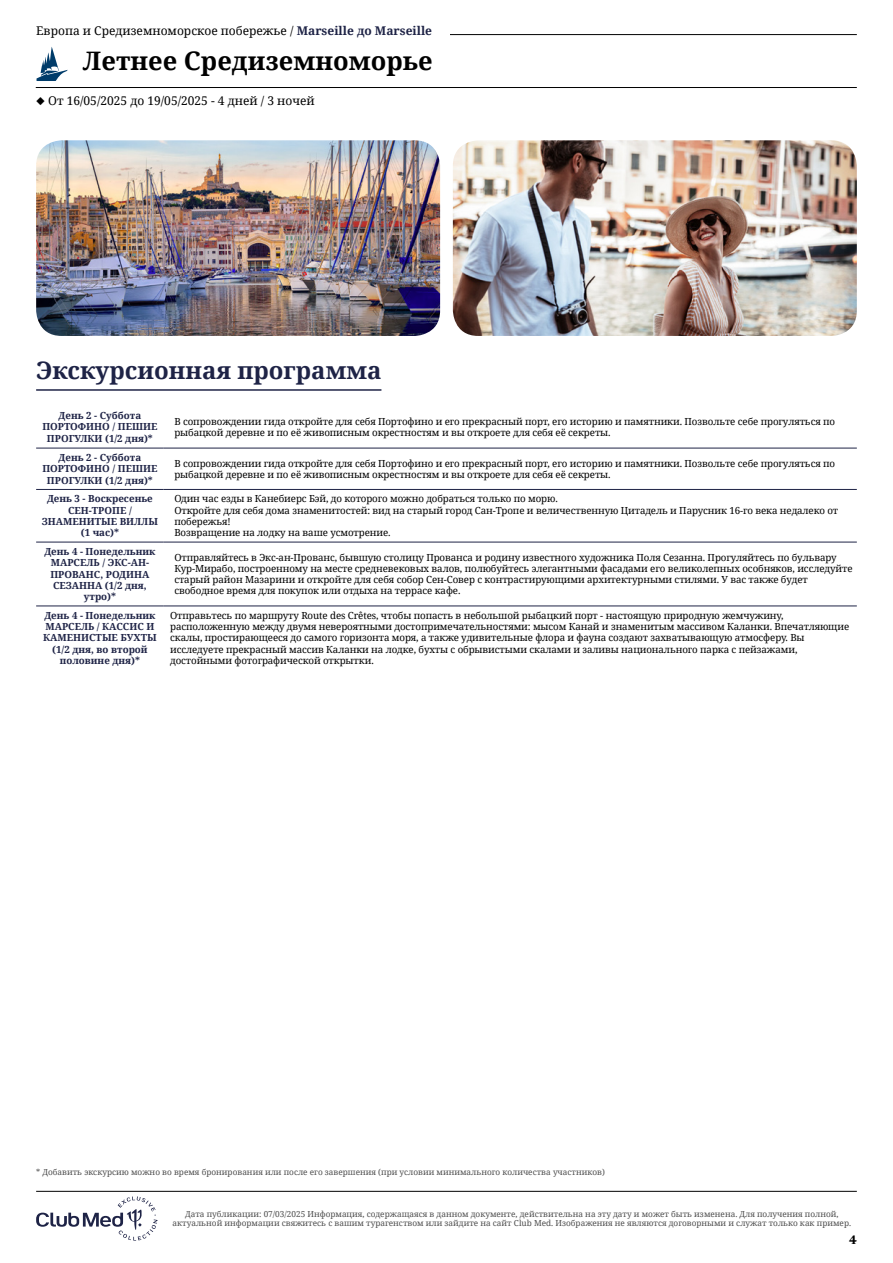
<style>
.page{position:relative;width:893px;height:1263px;background:#fff}
.page>*{position:absolute;margin:0;border:0;box-sizing:border-box;transform-origin:0 0}
.t1{font:700 25.5px "Noto Serif";color:#000}
.t2{font:700 24px "Noto Serif";color:#1e2346}
.t3{font:700 12.6px "Newsreader 24 pt";color:#000}
.t4{font:12px "Noto Serif";color:#000}
.t5{font:9.75px/11.2px "Noto Serif";letter-spacing:-.01em;color:#000}
.t6{font:700 9.75px/11.2px "Noto Serif";color:#1e2346;text-align:center}
.t7{font:8.25px/9px "Noto Serif";color:#4d4d4d;text-align:center}
.s1{font-weight:700;color:#1e2346}
</style>
<div class="page">
<hr style="left:107px;top:34px;width:750px;height:1px;background:#000">
<hr style="left:36px;top:87px;width:821px;height:1px;background:#000">
<svg style="left:36px;top:47px;width:32px;height:34px"></svg>
<div style="left:36px;top:26px;width:413px;height:17px;background:#fff"></div>
<img style="left:36px;top:140px;width:404px;height:196px">
<img style="left:453px;top:140px;width:404px;height:196px">
<hr style="left:36px;top:389px;width:345px;height:2px;background:#1e2346">
<hr style="left:36px;top:448px;width:128px;height:1px;background:#1e2346">
<hr style="left:164px;top:448px;width:693px;height:1px;background:#1e2346">
<hr style="left:36px;top:489px;width:128px;height:1px;background:#1e2346">
<hr style="left:164px;top:489px;width:693px;height:1px;background:#1e2346">
<hr style="left:36px;top:542px;width:128px;height:1px;background:#1e2346">
<hr style="left:36px;top:606px;width:128px;height:1px;background:#1e2346">
<hr style="left:164px;top:542px;width:693px;height:1px;background:#1e2346">
<hr style="left:164px;top:606px;width:693px;height:1px;background:#1e2346">
<svg style="left:36px;top:1196px;width:122px;height:44px"></svg>
<hr style="left:36px;top:1191px;width:821px;height:1px;background:#000">
<p class="t4" style="left:36px;top:22px;width:397px">Европа и Средиземноморское побережье / <span class="s1">Marseille до Marseille</span></p>
<h1 class="t1" style="left:83px;top:43px;width:351px">Летнее Средиземноморье</h1>
<p class="t4" style="left:36px;top:93px;width:280px">◆ От 16/05/2025 до 19/05/2025 - 4 дней / 3 ночей</p>
<h2 class="t2" style="left:36px;top:353px;width:347px">Экскурсионная программа</h2>
<p class="t6" style="left:42px;top:410px;width:117px">День 2 - Суббота<br>ПОРТОФИНО / ПЕШИЕ<br>ПРОГУЛКИ (1/2 дня)*</p>
<p class="t5" style="left:174px;top:415px;width:662px">В сопровождении гида откройте для себя Портофино и его прекрасный порт, его историю и памятники. Позвольте себе прогуляться по рыбацкой деревне и по её живописным окрестностям и вы откроете для себя её секреты.</p>
<p class="t6" style="left:42px;top:451px;width:117px">День 2 - Суббота<br>ПОРТОФИНО / ПЕШИЕ<br>ПРОГУЛКИ (1/2 дня)*</p>
<p class="t5" style="left:174px;top:457px;width:662px">В сопровождении гида откройте для себя Портофино и его прекрасный порт, его историю и памятники. Позвольте себе прогуляться по рыбацкой деревне и по её живописным окрестностям и вы откроете для себя её секреты.</p>
<p class="t6" style="left:42px;top:493px;width:118px">День 3 - Воскресенье<br>СЕН-ТРОПЕ /<br>ЗНАМЕНИТЫЕ ВИЛЛЫ (1 час)*</p>
<p class="t5" style="left:174px;top:493px;width:665px">Один час езды в Канебиерс Бэй, до которого можно добраться только по морю.<br>Откройте для себя дома знаменитостей: вид на старый город Сан-Тропе и величественную Цитадель и Парусник 16-го века недалеко от побережья!<br>Возвращение на лодку на ваше усмотрение.</p>
<p class="t6" style="left:44px;top:545px;width:113px">День 4 - Понедельник<br>МАРСЕЛЬ / ЭКС-АН-<br>ПРОВАНС, РОДИНА<br>СЕЗАННА (1/2 дня, утро)*</p>
<p class="t5" style="left:174px;top:551px;width:680px">Отправляйтесь в Экс-ан-Прованс, бывшую столицу Прованса и родину известного художника Поля Сезанна. Прогуляйтесь по бульвару Кур-Мирабо, построенному на месте средневековых валов, полюбуйтесь элегантными фасадами его великолепных особняков, исследуйте старый район Мазарини и откройте для себя собор Сен-Совер с контрастирующими архитектурными стилями. У вас также будет свободное время для покупок или отдыха на террасе кафе.</p>
<p class="t6" style="left:43px;top:609px;width:115px">День 4 - Понедельник<br>МАРСЕЛЬ / КАССИС И<br>КАМЕНИСТЫЕ БУХТЫ (1/2 дня, во второй половине дня)*</p>
<p class="t5" style="left:170px;top:609px;width:681px">Отправьтесь по маршруту Route des Crêtes, чтобы попасть в небольшой рыбацкий порт - настоящую природную жемчужину, расположенную между двумя невероятными достопримечательностями: мысом Канай и знаменитым массивом Каланки. Впечатляющие скалы, простирающееся до самого горизонта моря, а также удивительные флора и фауна создают захватывающую атмосферу. Вы исследуете прекрасный массив Каланки на лодке, бухты с обрывистыми скалами и заливы национального парка с пейзажами, достойными фотографической открытки.</p>
<p class="t7" style="left:36px;top:1167px;width:570px">* Добавить экскурсию можно во время бронирования или после его завершения (при условии минимального количества участников)</p>
<p class="t7" style="left:173px;top:1209px;width:680px">Дата публикации: 07/03/2025 Информация, содержащаяся в данном документе, действительна на эту дату и может быть изменена. Для получения полной, актуальной информации свяжитесь с вашим турагенством или зайдите на сайт Club Med. Изображения не являются договорными и служат только как пример.</p>
<p class="t3" style="left:849px;top:1230px;width:9px">4</p>
</div>
